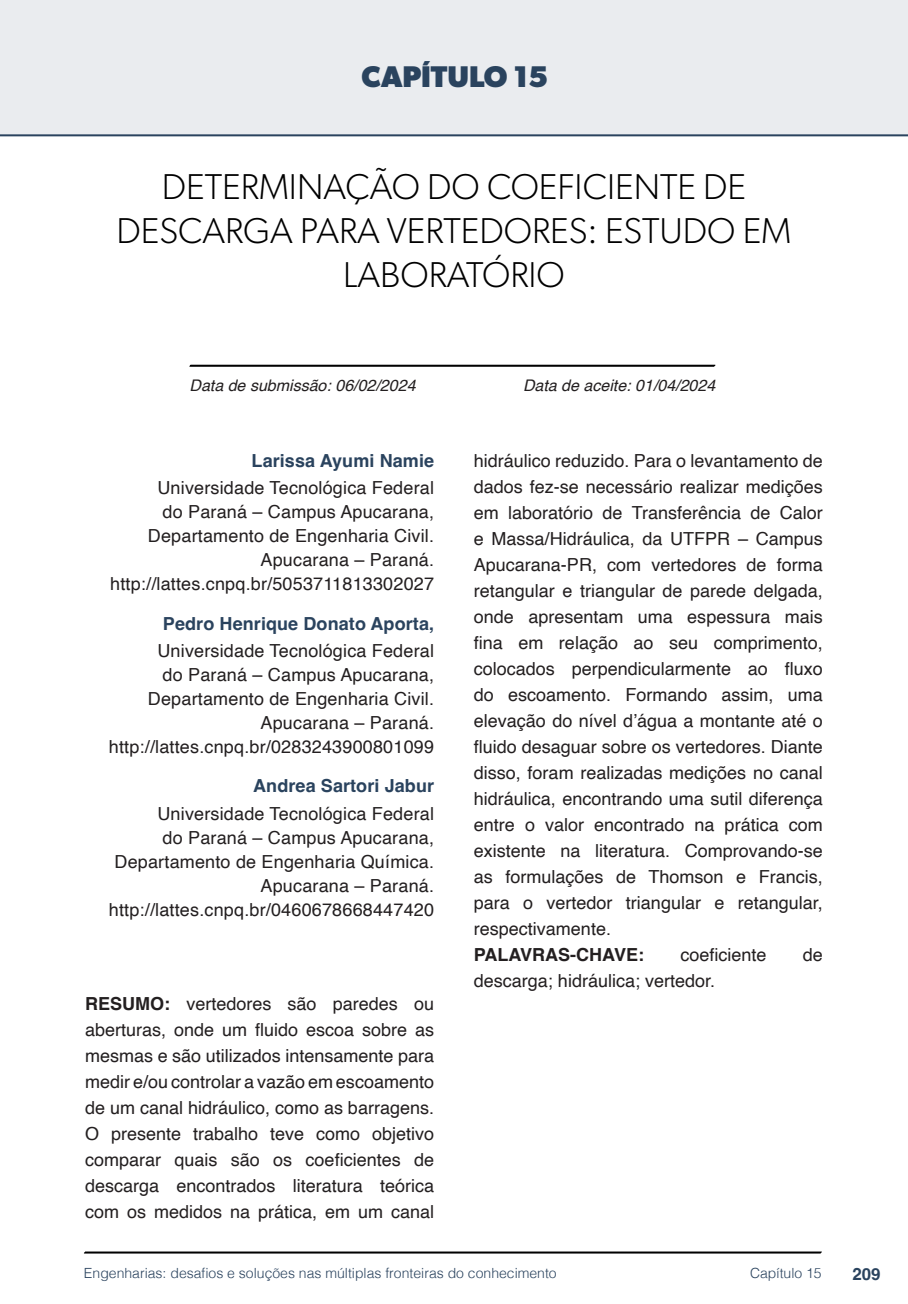
<style>
.page{position:relative;width:908px;height:1304px;background:#fff}
.page>*{position:absolute;margin:0;border:0;box-sizing:border-box;transform-origin:0 0}
.nome_artigos{font:300 36px/44px "Gibson";color:#000;text-align:center}
.capítulos{font:700 30px "Gibson";color:#2a435e}
.Resumos_e_PC_TXT{font:18px/26px "Helvetica";color:#231f20;text-align:justify}
.info_autores{font:18px/24px "Helvetica";letter-spacing:.01em;color:#231f20;text-align:right}
.nome_autores{font:700 18px "Helvetica";letter-spacing:.005em;color:#2a435e}
.Resumos_e_PC_TXT-2{font:700 18px "Helvetica";color:#231f20}
.t1{font:700 16.8px "Helvetica";color:#2a435e}
.data{font:italic 16px "Helvetica";color:#231f20}
.t2{font:300 14px "Helvetica";color:#2a435e}
.s1{font-weight:700}
</style>
<div class="page">
<svg style="left:84px;top:1251px;width:737px;height:3px;background:#515151"></svg>
<div style="left:0;top:0;width:907px;height:136px;background:#eaecef"></div>
<svg style="left:189px;top:364px;width:526px;height:3px;background:#4f4f4f"></svg>
<div style="left:44px;top:72px;width:68px;height:61px;background:#eaecef"></div>
<p class="capítulos" style="left:361px;top:58px;width:188px">CAPÍTULO 15</p>
<p class="nome_artigos" style="left:116px;top:164px;width:676px">DETERMINAÇÃO DO COEFICIENTE DE<br>DESCARGA PARA VERTEDORES: ESTUDO EM<br>LABORATÓRIO</p>
<p class="data" style="left:189px;top:373px;width:227px">Data de submissão: 06/02/2024</p>
<p class="data" style="left:523px;top:373px;width:194px">Data de aceite: 01/04/2024</p>
<p class="nome_autores" style="left:251px;top:450px;width:184px">Larissa Ayumi Namie</p>
<p class="info_autores" style="left:148px;top:477px;width:287px">Universidade Tecnológica Federal do Paraná – Campus Apucarana,<br>Departamento de Engenharia Civil.<br>Apucarana – Paraná.</p>
<p class="info_autores" style="left:110px;top:573px;width:325px">http://lattes.cnpq.br/5053711813302027</p>
<p class="nome_autores" style="left:163px;top:612px;width:272px">Pedro Henrique Donato Aporta,</p>
<p class="info_autores" style="left:148px;top:639px;width:287px">Universidade Tecnológica Federal do Paraná – Campus Apucarana,<br>Departamento de Engenharia Civil.<br>Apucarana – Paraná.</p>
<p class="info_autores" style="left:109px;top:735px;width:326px">http://lattes.cnpq.br/0283243900801099</p>
<p class="nome_autores" style="left:253px;top:775px;width:182px">Andrea Sartori Jabur</p>
<p class="info_autores" style="left:114px;top:802px;width:321px">Universidade Tecnológica Federal<br>do Paraná – Campus Apucarana,<br>Departamento de Engenharia Química.<br>Apucarana – Paraná.</p>
<p class="info_autores" style="left:109px;top:898px;width:326px">http://lattes.cnpq.br/0460678668447420</p>
<p class="Resumos_e_PC_TXT" style="left:85px;top:991px;width:350px"><span class="s1">RESUMO:</span> vertedores são paredes ou aberturas, onde um fluido escoa sobre as mesmas e são utilizados intensamente para medir e/ou controlar a vazão em escoamento de um canal hidráulico, como as barragens.<br>O presente trabalho teve como objetivo comparar quais são os coeficientes de descarga encontrados literatura teórica com os medidos na prática, em um canal</p>
<p class="Resumos_e_PC_TXT" style="left:473px;top:448px;width:350px">hidráulico reduzido. Para o levantamento de dados fez-se necessário realizar medições em laboratório de Transferência de Calor e Massa/Hidráulica, da UTFPR – Campus Apucarana-PR, com vertedores de forma retangular e triangular de parede delgada, onde apresentam uma espessura mais fina em relação ao seu comprimento, colocados perpendicularmente ao fluxo do escoamento. Formando assim, uma elevação do nível d’água a montante até o fluido desaguar sobre os vertedores. Diante disso, foram realizadas medições no canal hidráulica, encontrando uma sutil diferença entre o valor encontrado na prática com existente na literatura. Comprovando-se as formulações de Thomson e Francis, para o vertedor triangular e retangular, respectivamente.</p>
<p class="Resumos_e_PC_TXT-2" style="left:473px;top:944px;width:172px">PALAVRAS-CHAVE:</p>
<p class="Resumos_e_PC_TXT" style="left:680px;top:942px;width:88px">coeficiente</p>
<p class="Resumos_e_PC_TXT" style="left:802px;top:942px;width:22px">de</p>
<p class="Resumos_e_PC_TXT" style="left:473px;top:968px;width:243px">descarga; hidráulica; vertedor.</p>
<p class="t2" style="left:84px;top:1261px;width:474px">Engenharias: desafios e soluções nas múltiplas fronteiras do conhecimento</p>
<p class="t2" style="left:749px;top:1261px;width:73px">Capítulo 15</p>
<p class="t1" style="left:851px;top:1264px;width:30px">209</p>
</div>
